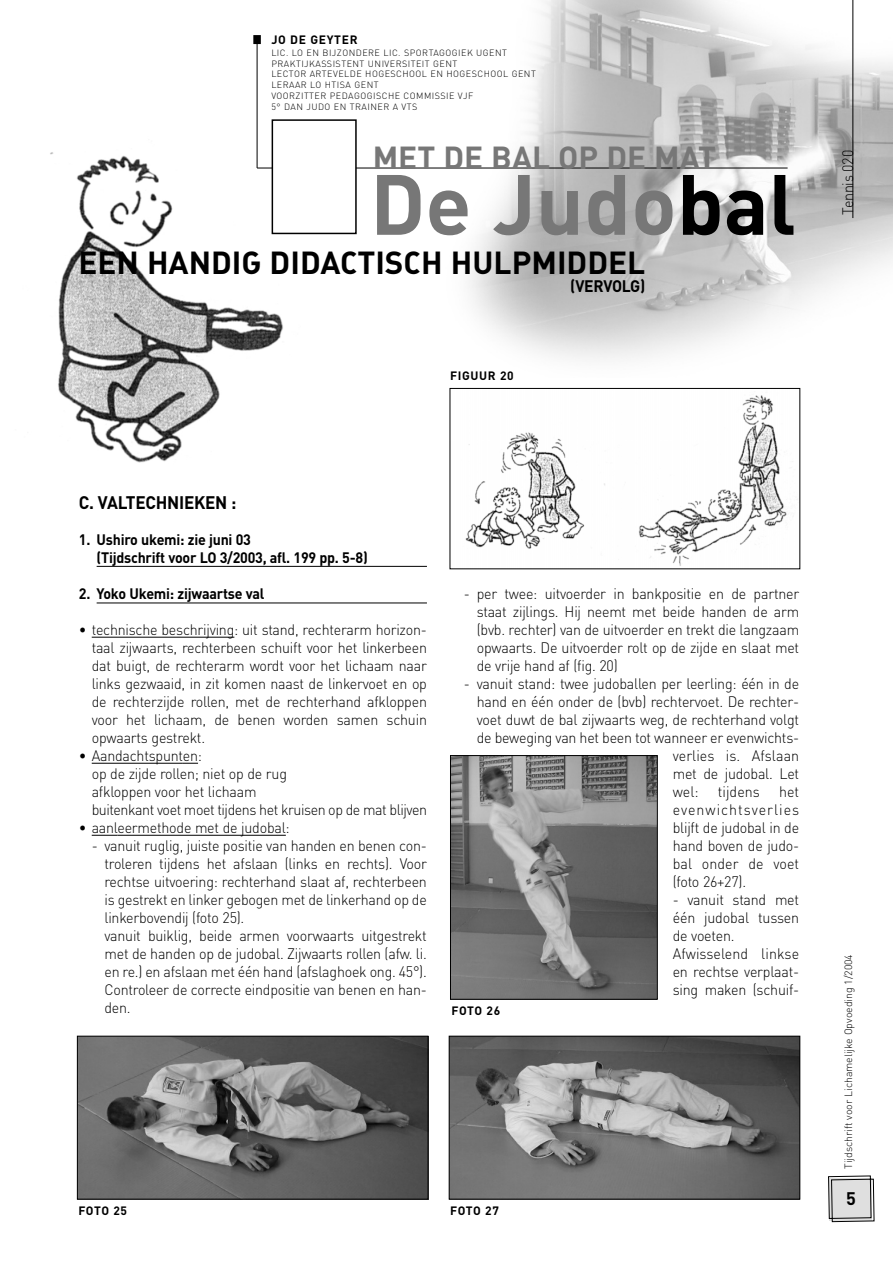
<style>
.page{position:relative;width:893px;height:1262px;background:#fff}
.page>*{position:absolute;margin:0;border:0;box-sizing:border-box;transform-origin:0 0}
.t1{font:84px "DIN Bold Alternate";color:#777}
.t2{font:31.5px "DIN Bold Alternate";color:#000}
.t3{font:31.5px "DIN Bold Alternate";color:#777}
.t4{font:700 18px "DIN";letter-spacing:-.015em;color:#000;scale:.95 1}
.t5{font:700 18px "DIN";letter-spacing:-.015em;color:#000}
.t6{font:700 16.5px "DIN";letter-spacing:-.015em;color:#000;scale:.95 1}
.t7{font:300 15px/18px "DIN";letter-spacing:-.015em;color:#000;text-align:justify;scale:.95 1}
.t8{font:700 15px/18px "DIN";letter-spacing:-.015em;color:#000;scale:.95 1}
.t9{font:300 15px "DIN";letter-spacing:.005em;color:#000;scale:.95 1}
.t10{font:700 12px "DIN";letter-spacing:.055em;color:#000}
.t11{font:300 10.5px "DIN";color:#000}
.t12{font:300 9px/10.8px "DIN";letter-spacing:.05em;color:#000}
.s1{color:#000}
</style>
<div class="page">
<img style="left:50px;top:136px;width:250px;height:327px">
<img style="left:435px;top:0;width:457px;height:359px">
<svg style="left:828px;top:1175px;width:46px;height:47px"></svg>
<hr style="left:852px;top:0;width:1px;height:218px;background:#000">
<hr style="left:257px;top:168px;width:530px;height:1px;background:#000">
<hr style="left:257px;top:38px;width:1px;height:130px;background:#000">
<hr style="left:97px;top:566px;width:330px;height:1px;background:#000">
<hr style="left:97px;top:602px;width:330px;height:1px;background:#000">
<hr style="left:96px;top:637px;width:138px;height:1px;background:#000">
<hr style="left:92px;top:763px;width:91px;height:1px;background:#000">
<svg style="left:183px;top:763px;width:15px;height:1px"></svg>
<svg style="left:92px;top:835px;width:25px;height:1px"></svg>
<hr style="left:117px;top:835px;width:169px;height:1px;background:#000">
<div style="left:272px;top:120px;width:84px;height:113px;background:#fff"></div>
<div style="left:271px;top:119px;width:86px;height:115px;border:2px solid #000"></div>
<div style="left:253px;top:35px;width:8px;height:9px;background:#000"></div>
<img style="left:79px;top:1037px;width:347px;height:160px">
<div style="left:77px;top:1035px;width:351px;height:164px;border:1px solid #000"></div>
<img style="left:451px;top:1037px;width:347px;height:160px">
<div style="left:449px;top:1035px;width:351px;height:164px;border:1px solid #000"></div>
<img style="left:452px;top:757px;width:203px;height:240px">
<div style="left:450px;top:755px;width:207px;height:244px;border:1px solid #000"></div>
<img style="left:465px;top:395px;width:322px;height:171px">
<div style="left:449px;top:388px;width:351px;height:181px;border:1px solid #000"></div>
<p class="t10" style="left:271px;top:36px;width:88px">JO DE GEYTER</p>
<p class="t12" style="left:271px;top:48px;width:266px">LIC. LO EN BIJZONDERE LIC. SPORTAGOGIEK UGENT PRAKTIJKASSISTENT UNIVERSITEIT GENT<br>LECTOR ARTEVELDE HOGESCHOOL EN HOGESCHOOL GENT LERAAR LO HTISA GENT<br>VOORZITTER PEDAGOGISCHE COMMISSIE VJF<br>5° DAN JUDO EN TRAINER A VTS</p>
<h2 class="t3" style="left:373px;top:146px;width:345px">MET DE BAL OP DE MAT</h2>
<h1 class="t1" style="left:370px;top:175px;width:427px">De Judo<span class="s1">bal</span></h1>
<h2 class="t2" style="left:78px;top:251px;width:568px">EEN HANDIG DIDACTISCH HULPMIDDEL</h2>
<p class="t10" style="left:450px;top:371px;width:65px">FIGUUR 20</p>
<p class="t6" style="left:570px;top:280px;width:81px">(VERVOLG)</p>
<p class="t7" style="left:840px;top:214px;width:69px;rotate:-90deg">Tennis 020</p>
<p class="t4" style="left:79px;top:496px;width:167px">C. VALTECHNIEKEN :</p>
<p class="t8" style="left:97px;top:532px;width:287px;text-indent:-18px">1. Ushiro ukemi: zie juni 03<br>(Tijdschrift voor LO 3/2003, afl. 199 pp. 5-8)</p>
<p class="t8" style="left:79px;top:586px;width:197px">2. Yoko Ukemi: zijwaartse val</p>
<p class="t7" style="left:92px;top:622px;width:354px;text-indent:-13px">• technische beschrijving: uit stand, rechterarm horizon&shy;taal zijwaarts, rechterbeen schuift voor het linkerbeen dat buigt, de rechterarm wordt voor het lichaam naar links gezwaaid, in zit komen naast de linkervoet en op de rechterzijde rollen, met de rechterhand afkloppen voor het lichaam, de benen worden samen schuin opwaarts gestrekt.</p>
<p class="t7" style="left:92px;top:748px;width:354px;text-align:left;text-indent:-13px">• Aandachtspunten:<br>op de zijde rollen; niet op de rug<br>afkloppen voor het lichaam<br>buitenkant voet moet tijdens het kruisen op de mat blijven</p>
<p class="t7" style="left:79px;top:820px;width:223px">• aanleermethode met de judobal:</p>
<p class="t7" style="left:104px;top:838px;width:341px;text-align:left;text-indent:-13px">- vanuit ruglig, juiste positie van handen en benen con&shy;troleren tijdens het afslaan (links en rechts). Voor rechtse uitvoering: rechterhand slaat af, rechterbeen is gestrekt en linker gebogen met de linkerhand op de linkerbovendij (foto 25).<br>vanuit buiklig, beide armen voorwaarts uitgestrekt met de handen op de judobal. Zijwaarts rollen (afw. li. en re.) en afslaan met één hand (afslaghoek ong. 45°).<br>Controleer de correcte eindpositie van benen en han&shy;den.</p>
<p class="t7" style="left:476px;top:586px;width:341px;text-indent:-13px">- per twee: uitvoerder in bankpositie en de partner staat zijlings. Hij neemt met beide handen de arm (bvb. rechter) van de uitvoerder en trekt die langzaam opwaarts. De uitvoerder rolt op de zijde en slaat met de vrije hand af (fig. 20)</p>
<p class="t7" style="left:464px;top:676px;width:354px">- vanuit stand: twee judoballen per leerling: één in de</p>
<p class="t7" style="left:476px;top:694px;width:341px">hand en één onder de (bvb) rechtervoet. De rechter-</p>
<p class="t7" style="left:476px;top:712px;width:341px">voet duwt de bal zijwaarts weg, de rechterhand volgt</p>
<p class="t7" style="left:476px;top:730px;width:341px">de beweging van het been tot wanneer er evenwichts-</p>
<p class="t9" style="left:672px;top:750px;width:135px">verlies is. Afslaan</p>
<p class="t7" style="left:672px;top:766px;width:135px">met de judobal. Let</p>
<p class="t7" style="left:672px;top:784px;width:29px">wel:</p>
<p class="t9" style="left:717px;top:786px;width:46px">tijdens</p>
<p class="t7" style="left:672px;top:784px;width:135px;text-indent:106px">het evenwichtsverlies blijft de judobal in de hand boven de judo&shy;bal onder de voet (foto 26+27).</p>
<p class="t7" style="left:672px;top:892px;width:135px;text-align:left">- vanuit stand met één judobal tussen de voeten.<br>Afwisselend linkse en rechtse verplaat&shy;sing maken (schuif-</p>
<p class="t10" style="left:451px;top:1006px;width:50px">FOTO 26</p>
<p class="t10" style="left:78px;top:1206px;width:50px">FOTO 25</p>
<p class="t10" style="left:450px;top:1206px;width:50px">FOTO 27</p>
<p class="t11" style="left:844px;top:1168px;width:216px;rotate:-90deg">Tijdschrift voor Lichamelijke Opvoeding 1/2004</p>
<p class="t5" style="left:846px;top:1192px;width:11px">5</p>
</div>
